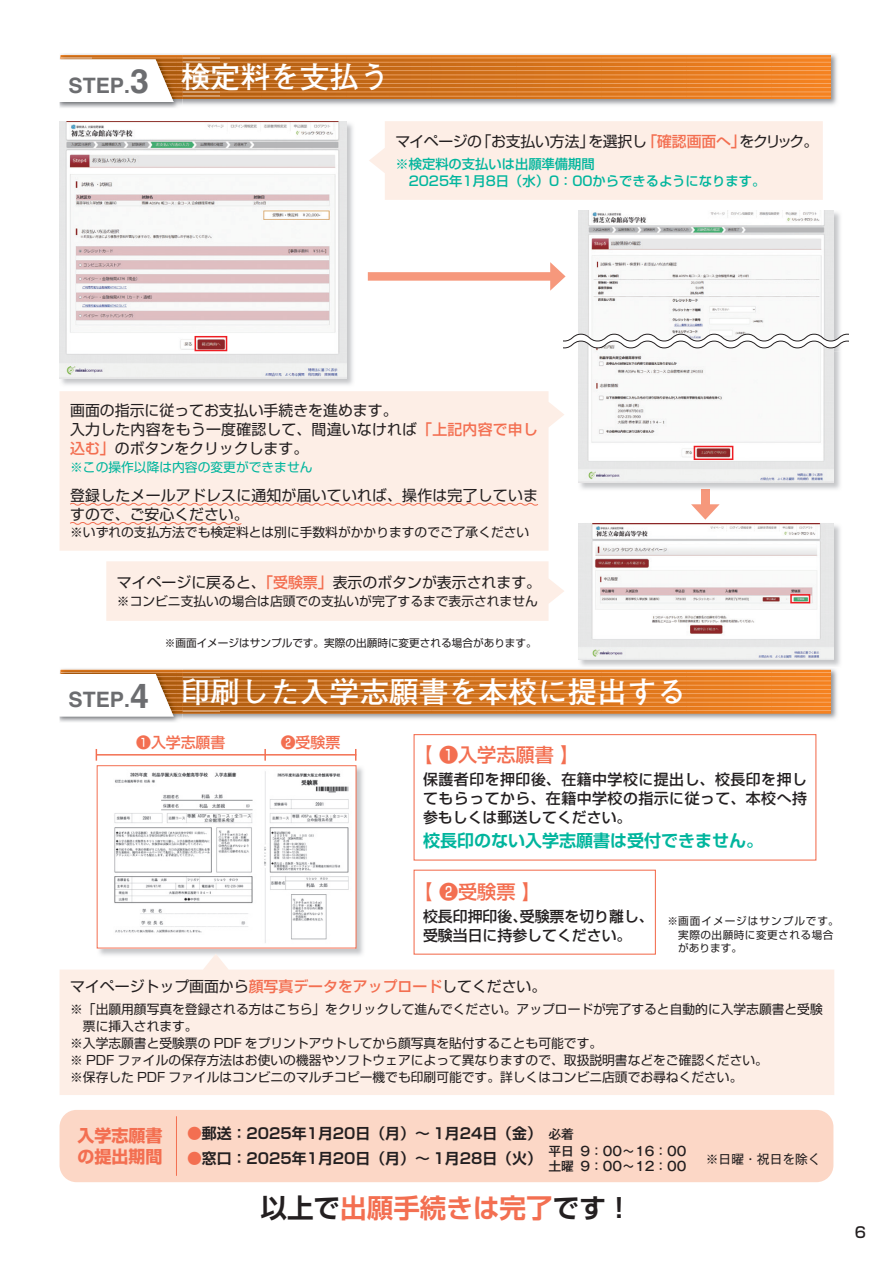
<style>
.page{position:relative;width:893px;height:1263px;background:#fff}
.page>*{position:absolute;margin:0;border:0;box-sizing:border-box;transform-origin:0 0}
.t1{font:700 29.7px "Futo Go B101 Pr 6 N";color:#fff}
.t2{font:700 26.55px "Shin Go Pr 6 N De";color:#f36f51}
.t3{font:500 19.2px "Shin Go Pr 6 N";color:#f36f51}
.t4{font:700 16.95px "Shin Go Pr 6 N De";color:#00b59d}
.t5{font:700 16.95px/21.3px "Shin Go Pr 6 N";color:#f36f51}
.t6{font:14.85px/19.2px "Shin Go Pr 6 N";color:#231f20}
.t7{font:500 14.85px/19.2px "Shin Go Pr 6 N";color:#231f20;text-align:justify}
.t8{font:700 14.85px "Shin Go Pr 6 N De";color:#231f20}
.t9{font:14.85px "Shin Go Pr 6 N";letter-spacing:-.035em;color:#231f20}
.t10{font:500 14.85px "Shin Go Pr 6 N";color:#f36f51}
.t11{font:500 13.35px/17px "Shin Go Pr 6 N";color:#00b59d}
.t12{font:12.75px "Shin Go Pr 6 N";color:#231f20}
.t13{font:500 12.75px/14.9px "Gothic MB101 Pr 6 N";color:#231f20}
.t14{font:12.75px "Shin Go Pr 6 N";color:#00b59d}
.t15{font:12.75px "Gothic MB101 Pr 6 N";color:#231f20}
.t16{font:10.65px "Shin Go Pr 6 N";color:#231f20}
.t17{font:10.65px/13.8px "Shin Go Pr 6 N";letter-spacing:.045em;color:#231f20}
.s1{font-family:"Helvetica";font-size:34.05px;color:#6c6d70}
.s2{font-weight:500;color:#f36f51}
.s3{color:#f36f51}
.s4{font-family:"Gothic MB101 Pr 6 N";font-weight:500;font-size:12.75px}
.s5{color:#231f20}
</style>
<div class="page">
<div style="left:60px;top:1110px;width:773px;height:72px;background:#fcd7c6;border-radius:17px"></div>
<div style="left:368px;top:272px;width:188px;height:9px;background:#f6987c"></div>
<svg style="left:550px;top:262px;width:16px;height:29px"></svg>
<div style="left:701px;top:489px;width:9px;height:21px;background:#f6987c"></div>
<svg style="left:691px;top:504px;width:29px;height:16px"></svg>
<img style="left:59px;top:121px;width:294px;height:264px">
<img style="left:60px;top:121px;width:287px;height:257px">
<img style="left:833px;top:210px;width:7px;height:124px">
<img style="left:578px;top:210px;width:255px;height:124px">
<img style="left:578px;top:523px;width:262px;height:144px">
<img style="left:578px;top:523px;width:255px;height:136px">
<img style="left:96px;top:765px;width:267px;height:189px">
<img style="left:99px;top:767px;width:255px;height:179px">
<div style="left:97px;top:765px;width:259px;height:183px;border:1px solid #f36f51"></div>
<div style="left:369px;top:121px;width:454px;height:79px;background:#fdeee6"></div>
<div style="left:106px;top:561px;width:458px;height:60px;background:#fdeee6"></div>
<svg style="left:60px;top:954px;width:774px;height:141px;fill:#fdeee6"></svg>
<div style="left:60px;top:391px;width:504px;height:160px;background:#fdeee6"></div>
<hr style="left:97px;top:754px;width:259px;height:1px;background:#f36f51">
<svg style="left:96px;top:749px;width:1px;height:12px"></svg>
<svg style="left:264px;top:749px;width:2px;height:12px"></svg>
<img style="left:578px;top:351px;width:262px;height:138px">
<img style="left:578px;top:348px;width:262px;height:3px">
<img style="left:62px;top:54px;width:775px;height:51px">
<img style="left:183px;top:55px;width:648px;height:44px">
<img style="left:183px;top:96px;width:631px;height:1px">
<img style="left:183px;top:58px;width:631px;height:1px">
<img style="left:183px;top:62px;width:631px;height:1px">
<img style="left:183px;top:66px;width:631px;height:1px">
<img style="left:183px;top:70px;width:631px;height:1px">
<img style="left:183px;top:75px;width:631px;height:1px">
<img style="left:183px;top:79px;width:631px;height:1px">
<img style="left:183px;top:83px;width:631px;height:1px">
<img style="left:183px;top:87px;width:631px;height:1px">
<img style="left:183px;top:92px;width:631px;height:1px">
<svg style="left:814px;top:58px;width:17px;height:39px"></svg>
<img style="left:60px;top:55px;width:123px;height:53px">
<svg style="left:60px;top:58px;width:123px;height:44px"></svg>
<img style="left:65px;top:668px;width:772px;height:51px">
<img style="left:578px;top:668px;width:259px;height:1px">
<img style="left:183px;top:670px;width:648px;height:43px">
<img style="left:183px;top:710px;width:631px;height:1px">
<img style="left:183px;top:672px;width:631px;height:1px">
<img style="left:183px;top:676px;width:631px;height:1px">
<img style="left:183px;top:680px;width:631px;height:1px">
<img style="left:183px;top:685px;width:631px;height:1px">
<img style="left:183px;top:689px;width:631px;height:1px">
<img style="left:183px;top:693px;width:631px;height:1px">
<img style="left:183px;top:697px;width:631px;height:1px">
<img style="left:183px;top:702px;width:631px;height:1px">
<img style="left:183px;top:706px;width:631px;height:1px">
<svg style="left:814px;top:672px;width:17px;height:39px"></svg>
<img style="left:60px;top:669px;width:123px;height:53px">
<svg style="left:60px;top:672px;width:123px;height:44px"></svg>
<svg style="left:69px;top:502px;width:470px;height:4px"></svg>
<svg style="left:69px;top:521px;width:173px;height:5px"></svg>
<div style="left:414px;top:734px;width:402px;height:126px;border:1px solid #f36f51"></div>
<div style="left:414px;top:870px;width:242px;height:85px;border:1px solid #f36f51"></div>
<hr style="left:176px;top:1116px;width:1px;height:60px;background:#f36f51">
<div style="left:694px;top:446px;width:39px;height:14px;border:1px solid #ee1d23"></div>
<div style="left:195px;top:336px;width:32px;height:15px;border:1px solid #ee1d23"></div>
<div style="left:790px;top:594px;width:20px;height:9px;border:1px solid #ee1d23"></div>
<svg style="left:563px;top:334px;width:285px;height:14px"></svg>
<h1 class="t1" style="left:69px;top:53px;width:322px"><sub>STEP.</sub><span class="s1">3</span> 検定料を支払う</h1>
<p class="t9" style="left:395px;top:129px;width:425px">マイページの「お支払い方法」を選択し<span class="s2">「確認画面へ」</span>をクリック。</p>
<p class="t11" style="left:395px;top:154px;width:371px">※検定料の支払いは出願準備期間<br>　2025年1月8日（水）0：00からできるようになります。</p>
<p class="t6" style="left:70px;top:400px;width:469px">画面の指示に従ってお支払い手続きを進めます。<br>入力した内容をもう一度確認して、間違いなければ<span class="s2">「上記内容で申し込む」</span>のボタンをクリックします。</p>
<p class="t14" style="left:70px;top:456px;width:244px">※この操作以降は内容の変更ができません</p>
<p class="t6" style="left:70px;top:485px;width:469px">登録したメールアドレスに通知が届いていれば、操作は完了していますので、ご安心ください。</p>
<p class="t12" style="left:70px;top:522px;width:461px">※いずれの支払方法でも検定料とは別に手数料がかかりますのでご了承ください</p>
<p class="t6" style="left:117px;top:572px;width:426px">マイページに戻ると、<span class="s2">「受験票」</span>表示のボタンが表示されます。</p>
<p class="t12" style="left:117px;top:590px;width:422px">※コンビニ支払いの場合は店頭での支払いが完了するまで表示されません</p>
<p class="t16" style="left:165px;top:634px;width:374px">※画面イメージはサンプルです。実際の出願時に変更される場合があります。</p>
<h1 class="t1" style="left:69px;top:668px;width:619px"><sub>STEP.</sub><span class="s1">4</span> 印刷した入学志願書を本校に提出する</h1>
<p class="t10" style="left:136px;top:730px;width:91px">❶入学志願書</p>
<p class="t10" style="left:281px;top:730px;width:61px">❷受験票</p>
<h3 class="t3" style="left:414px;top:739px;width:167px">【 ❶入学志願書 】</h3>
<p class="t7" style="left:423px;top:769px;width:385px">保護者印を押印後、在籍中学校に提出し、校長印を押してもらってから、在籍中学校の指示に従って、本校へ持参もしくは郵送してください。</p>
<h3 class="t4" style="left:423px;top:827px;width:342px">校長印のない入学志願書は受付できません。</h3>
<h3 class="t3" style="left:414px;top:876px;width:129px">【 ❷受験票 】</h3>
<p class="t7" style="left:423px;top:905px;width:232px">校長印押印後、受験票を切り離し、受験当日に持参してください。</p>
<p class="t17" style="left:678px;top:913px;width:162px;text-indent:-11px">※ 画面イメージはサンプルです。実際の出願時に変更される場合があります。</p>
<p class="t6" style="left:70px;top:976px;width:478px">マイページトップ画面から<span class="s2">顔写真データをアップロード</span>してください。</p>
<p class="t12" style="left:70px;top:998px;width:754px">※ 「出願用顔写真を登録される方はこちら」をクリックして進んでください。アップロードが完了すると自動的に入学志願書と受験</p>
<p class="t12" style="left:83px;top:1015px;width:116px">票に挿入されます。</p>
<p class="t12" style="left:70px;top:1032px;width:533px">※入学志願書と受験票の PDF をプリントアウトしてから顔写真を貼付することも可能です。</p>
<p class="t12" style="left:70px;top:1049px;width:699px">※ PDF ファイルの保存方法はお使いの機器やソフトウェアによって異なりますので、取扱説明書などをご確認ください。</p>
<p class="t12" style="left:70px;top:1066px;width:674px">※保存した PDF ファイルはコンビニのマルチコピー機でも印刷可能です。詳しくはコンビニ店頭でお尋ねください。</p>
<h3 class="t5" style="left:78px;top:1124px;width:87px">入学志願書の提出期間</h3>
<p class="t8" style="left:187px;top:1121px;width:388px"><span class="s3">●</span>郵送：2025年1月20日（月）～ 1月24日（金）<span class="s4">必着</span></p>
<p class="t13" style="left:549px;top:1143px;width:139px">平日　9：00～16：00土曜　9：00～12：00</p>
<p class="t15" style="left:706px;top:1148px;width:116px">※日曜・祝日を除く</p>
<p class="t8" style="left:187px;top:1146px;width:356px"><span class="s3">●</span>窓口：2025年1月20日（月）～ 1月28日（火）</p>
<h2 class="t2" style="left:260px;top:1186px;width:374px"><span class="s5">以上で</span>出願手続きは完了<span class="s5">です！</span></h2>
<p class="t7" style="left:855px;top:1222px;width:13px">6</p>
</div>
